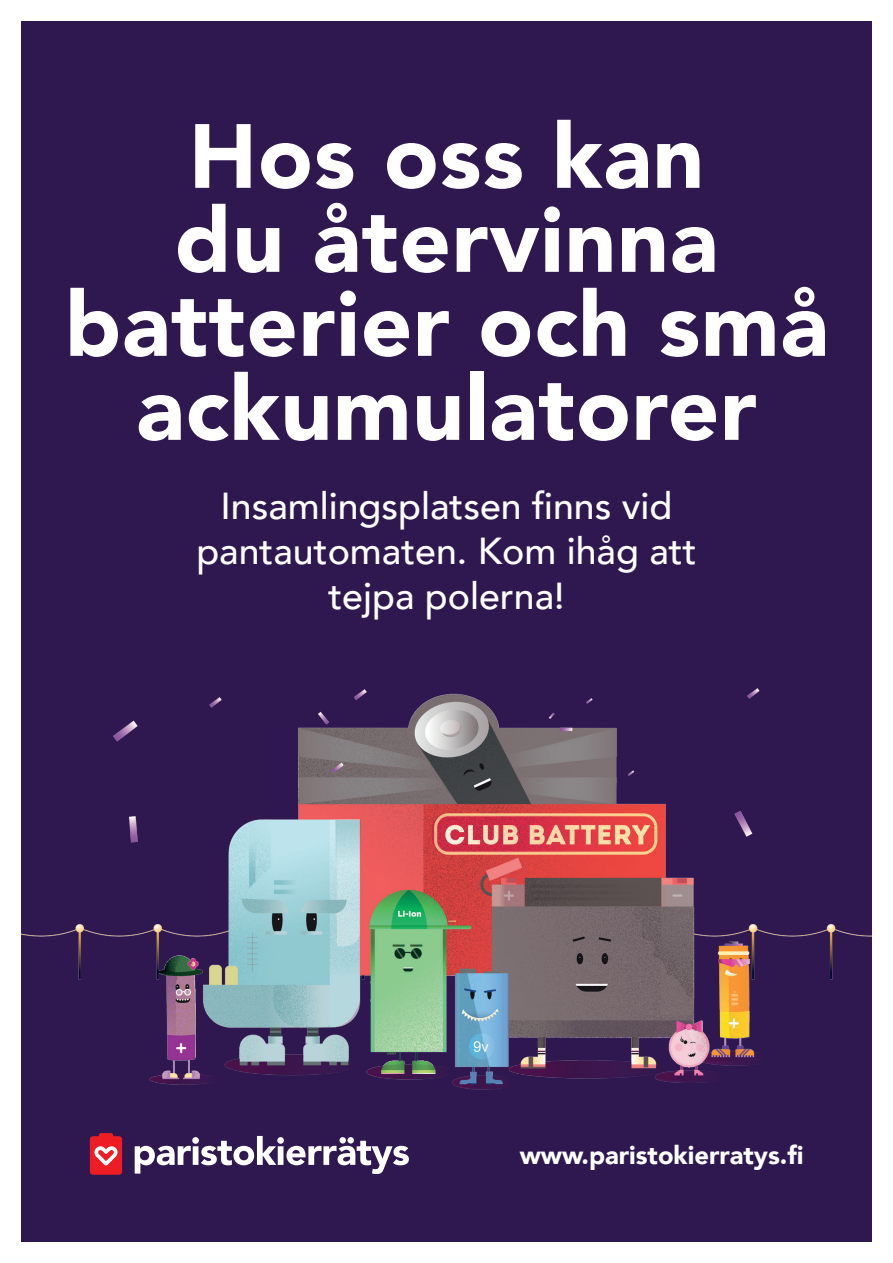
<style>
.page{position:relative;width:893px;height:1263px;background:#fff}
.page>*{position:absolute;margin:0;border:0;box-sizing:border-box;transform-origin:0 0}
.t1{font:900 90px/84px "Avenir";letter-spacing:.01em;color:#fff;text-align:center}
.t2{font:500 37.5px/45px "Avenir";color:#fff;text-align:center}
.t3{font:900 25.5px "Avenir";color:#fff}
</style>
<div class="page">
<div style="left:21px;top:21px;width:851px;height:1221px;background:#2e184f"></div>
<svg style="left:135px;top:1136px;width:274px;height:38px"></svg>
<svg style="left:90px;top:1133px;width:32px;height:42px"></svg>
<img style="left:21px;top:688px;width:851px;height:402px">
<p class="t1" style="left:64px;top:112px;width:766px">Hos oss kan<br>du återvinna batterier och små ackumulatorer</p>
<p class="t2" style="left:196px;top:482px;width:502px">Insamlingsplatsen finns vid pantautomaten. Kom ihåg att tejpa polerna!</p>
<p class="t3" style="left:520px;top:1133px;width:285px">www.paristokierratys.fi</p>
</div>
